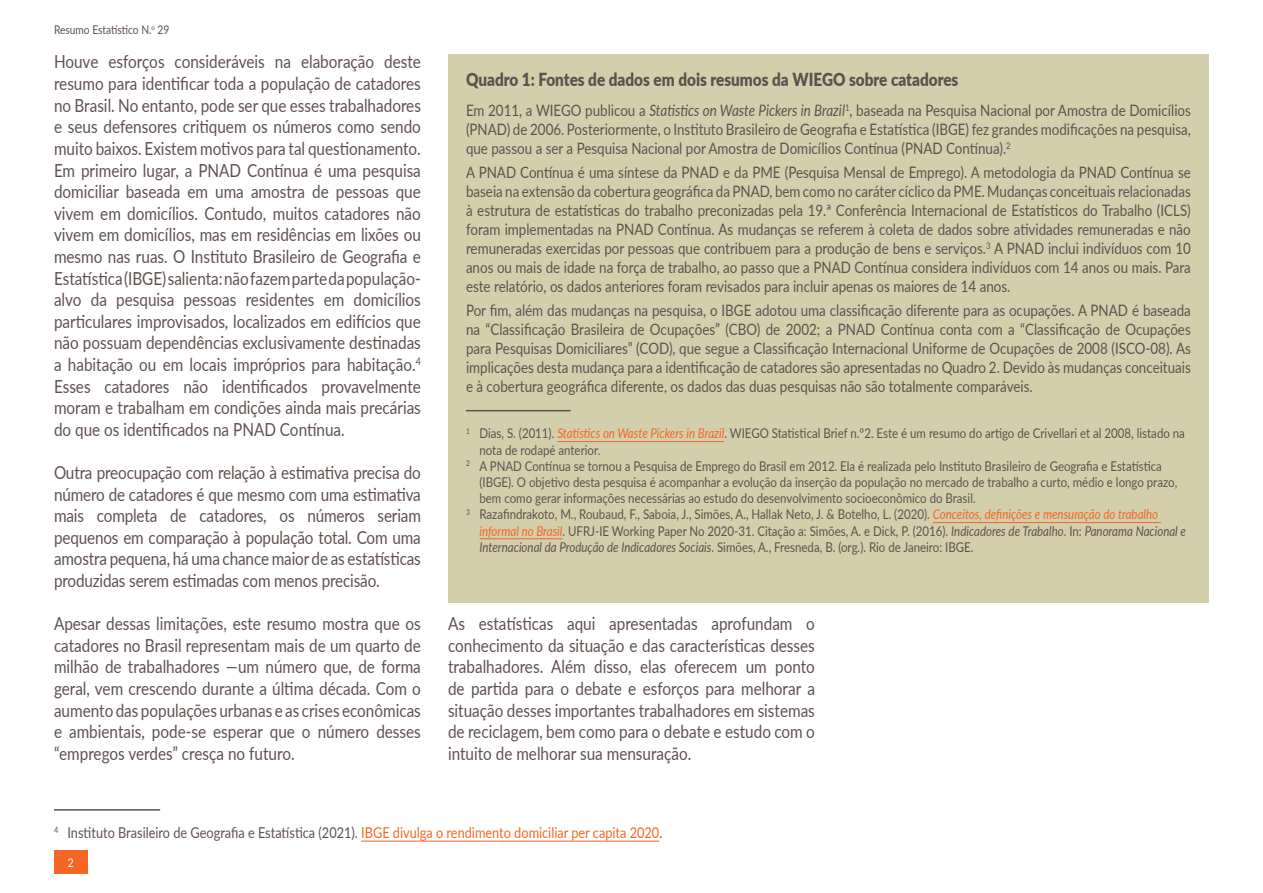
<style>
.page{position:relative;width:1263px;height:893px;background:#fff}
.page>*{position:absolute;margin:0;border:0;box-sizing:border-box;transform-origin:0 0}
.Body_Text{font:18px/21.6px "Lato";color:#5f504e;text-align:justify;scale:.85 1}
.Table_Title{font:900 18px "Lato";color:#5f504e;scale:.85 1}
.Body_Text-2{font:15.75px/18.9px "Lato";color:#5f504e;text-align:justify;scale:.85 1}
._1st_Footnote{font:15px "Lato";color:#5f504e;scale:.85 1}
._1st_Footnote-2{font:13.5px/16.2px "Lato";color:#5f504e;scale:.85 1}
.t1{font:12px "Lato";color:#5f504e;scale:.85 1}
.t2{font:12px "Lato";color:#fff;scale:.85 1}
.s1{font-style:italic}
.s2{font-style:italic;color:#f36624}
.s3{color:#f36624}
</style>
<div class="page">
<div style="left:448px;top:54px;width:761px;height:548px;background:#d3cfad"></div>
<hr style="left:466px;top:410px;width:105px;height:1px;background:#5f504e">
<hr style="left:557px;top:441px;width:167px;height:1px;background:#f36624">
<hr style="left:933px;top:522px;width:228px;height:1px;background:#f36624">
<hr style="left:479px;top:538px;width:83px;height:1px;background:#f36624">
<hr style="left:54px;top:809px;width:106px;height:2px;background:#5f504e">
<hr style="left:361px;top:841px;width:298px;height:1px;background:#f36624">
<div style="left:54px;top:850px;width:34px;height:24px;background:#f36624"></div>
<p class="t1" style="left:54px;top:21px;width:137px">Resumo Estatístico N.<sup>o</sup> 29</p>
<p class="Body_Text" style="left:54px;top:50px;width:433px">Houve esforços consideráveis na elaboração deste resumo para identificar toda a população de catadores no Brasil. No entanto, pode ser que esses trabalhadores e seus defensores critiquem os números como sendo muito baixos. Existem motivos para tal questionamento.<br>Em primeiro lugar, a PNAD Contínua é uma pesquisa domiciliar baseada em uma amostra de pessoas que vivem em domicílios. Contudo, muitos catadores não vivem em domicílios, mas em residências em lixões ou mesmo nas ruas. O Instituto Brasileiro de Geografia e Estatística (IBGE) salienta: não fazem parte da população&shy;alvo da pesquisa pessoas residentes em domicílios particulares improvisados, localizados em edifícios que não possuam dependências exclusivamente destinadas a habitação ou em locais impróprios para habitação.<sup>4<br></sup>Esses catadores não identificados provavelmente moram e trabalham em condições ainda mais precárias do que os identificados na PNAD Contínua.</p>
<p class="Body_Text" style="left:54px;top:461px;width:433px">Outra preocupação com relação à estimativa precisa do número de catadores é que mesmo com uma estimativa mais completa de catadores, os números seriam pequenos em comparação à população total. Com uma amostra pequena, há uma chance maior de as estatísticas produzidas serem estimadas com menos precisão.</p>
<p class="Body_Text" style="left:54px;top:612px;width:433px">Apesar dessas limitações, este resumo mostra que os catadores no Brasil representam mais de um quarto de milhão de trabalhadores —um número que, de forma geral, vem crescendo durante a última década. Com o aumento das populações urbanas e as crises econômicas e ambientais, pode-se esperar que o número desses “empregos verdes” cresça no futuro.</p>
<p class="Body_Text" style="left:448px;top:612px;width:433px">As estatísticas aqui apresentadas aprofundam o conhecimento da situação e das características desses trabalhadores. Além disso, elas oferecem um ponto de partida para o debate e esforços para melhorar a situação desses importantes trabalhadores em sistemas de reciclagem, bem como para o debate e estudo com o intuito de melhorar sua mensuração.</p>
<p class="Table_Title" style="left:466px;top:66px;width:581px">Quadro 1: Fontes de dados em dois resumos da WIEGO sobre catadores</p>
<p class="Body_Text-2" style="left:466px;top:100px;width:854px">Em 2011, a WIEGO publicou a <span class="s1">Statistics on Waste Pickers in Brazil</span><sup>1</sup>, baseada na Pesquisa Nacional por Amostra de Domicílios (PNAD) de 2006. Posteriormente, o Instituto Brasileiro de Geografia e Estatística (IBGE) fez grandes modificações na pesquisa, que passou a ser a Pesquisa Nacional por Amostra de Domicílios Contínua (PNAD Contínua).<sup>2</sup></p>
<p class="Body_Text-2" style="left:466px;top:162px;width:854px">A PNAD Contínua é uma síntese da PNAD e da PME (Pesquisa Mensal de Emprego). A metodologia da PNAD Contínua se baseia na extensão da cobertura geográfica da PNAD, bem como no caráter cíclico da PME. Mudanças conceituais relacionadas à estrutura de estatísticas do trabalho preconizadas pela 19.ª Conferência Internacional de Estatísticos do Trabalho (ICLS) foram implementadas na PNAD Contínua. As mudanças se referem à coleta de dados sobre atividades remuneradas e não remuneradas exercidas por pessoas que contribuem para a produção de bens e serviços.<sup>3</sup> A PNAD inclui indivíduos com 10 anos ou mais de idade na força de trabalho, ao passo que a PNAD Contínua considera indivíduos com 14 anos ou mais. Para este relatório, os dados anteriores foram revisados para incluir apenas os maiores de 14 anos.</p>
<p class="Body_Text-2" style="left:466px;top:300px;width:854px">Por fim, além das mudanças na pesquisa, o IBGE adotou uma classificação diferente para as ocupações. A PNAD é baseada na “Classificação Brasileira de Ocupações” (CBO) de 2002; a PNAD Contínua conta com a “Classificação de Ocupações para Pesquisas Domiciliares” (COD), que segue a Classificação Internacional Uniforme de Ocupações de 2008 (ISCO-08). As implicações desta mudança para a identificação de catadores são apresentadas no Quadro 2. Devido às mudanças conceituais e à cobertura geográfica diferente, os dados das duas pesquisas não são totalmente comparáveis.</p>
<p class="_1st_Footnote-2" style="left:479px;top:425px;width:831px;text-indent:-14px"><sup>1</sup> Dias, S. (2011). <span class="s2">Statistics on Waste Pickers in Brazil</span>. WIEGO Statistical Brief n.°2. Este é um resumo do artigo de Crivellari et al 2008, listado na nota de rodapé anterior.</p>
<p class="_1st_Footnote-2" style="left:479px;top:457px;width:822px;text-indent:-14px"><sup>2</sup> A PNAD Contínua se tornou a Pesquisa de Emprego do Brasil em 2012. Ela é realizada pelo Instituto Brasileiro de Geografia e Estatística (IBGE). O objetivo desta pesquisa é acompanhar a evolução da inserção da população no mercado de trabalho a curto, médio e longo prazo, bem como gerar informações necessárias ao estudo do desenvolvimento socioeconômico do Brasil.</p>
<p class="_1st_Footnote-2" style="left:479px;top:506px;width:833px;text-indent:-14px"><sup>3</sup> Razafindrakoto, M., Roubaud, F., Saboia, J., Simões, A., Hallak Neto, J. &amp; Botelho, L. (2020). <span class="s2">Conceitos, definições e mensuração do trabalho informal no Brasil</span>. UFRJ-IE Working Paper No 2020-31. Citação a: Simões, A. e Dick, P. (2016). <span class="s1">Indicadores de Trabalho</span>. In: <span class="s1">Panorama Nacional e<br>Internacional da Produção de Indicadores Sociais</span>. Simões, A., Fresneda, B. (org.). Rio de Janeiro: IBGE.</p>
<p class="_1st_Footnote" style="left:54px;top:821px;width:717px"><sup>4</sup> Instituto Brasileiro de Geografia e Estatística (2021). <span class="s3">IBGE divulga o rendimento domiciliar per capita 2020</span>.</p>
<p class="t2" style="left:68px;top:854px;width:8px">2</p>
</div>
